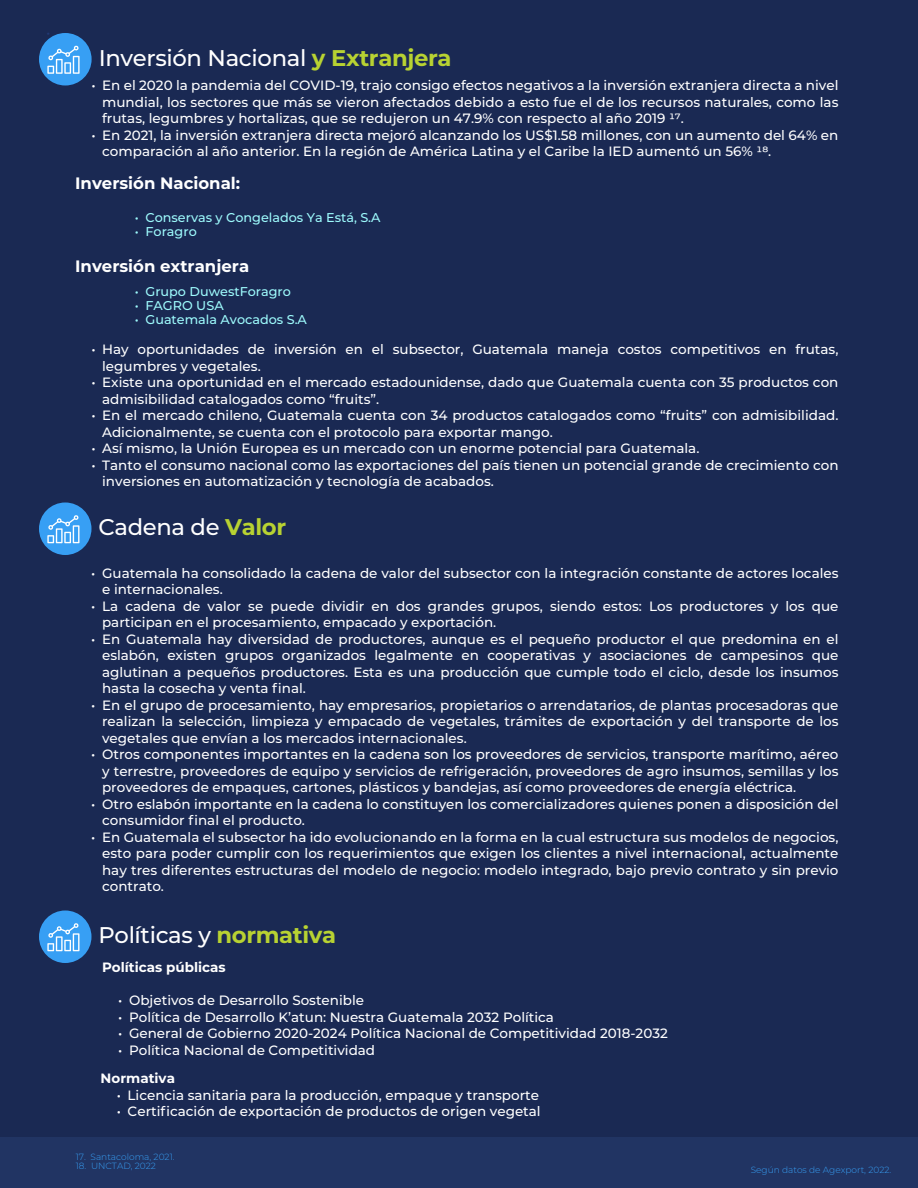
<style>
.page{position:relative;width:918px;height:1188px;background:#1a2953}
.page>*{position:absolute;margin:0;border:0;box-sizing:border-box;transform-origin:0 0}
.t1{font:500 22.65px "Montserrat";letter-spacing:-.015em;color:#fff}
.t2{font:700 16.5px "Montserrat";color:#fff}
.t3{font:500 13.5px/16.5px "Montserrat";color:#fff}
.t4{font:700 13.5px "Montserrat";color:#fff}
.t5{font:500 12.75px "Montserrat";color:#9dfafc}
.t6{font:500 12px "Montserrat";color:#233a74}
.t7{font:300 9px "Montserrat";color:#379ff4}
.s1{font-weight:700;color:#b8d232}
</style>
<div class="page">
<div style="left:0;top:1137px;width:918px;height:51px;background:#213463"></div>
<div style="left:39px;top:502px;width:53px;height:53px;background:#379ff4;border-radius:50%"></div>
<svg style="left:47px;top:515px;width:33px;height:28px"></svg>
<div style="left:39px;top:910px;width:53px;height:53px;background:#379ff4;border-radius:50%"></div>
<svg style="left:47px;top:923px;width:33px;height:28px"></svg>
<div style="left:39px;top:33px;width:53px;height:53px;background:#379ff4;border-radius:50%"></div>
<svg style="left:47px;top:46px;width:33px;height:28px"></svg>
<p class="t6" style="left:46px;top:25px;width:5px">•</p>
<h1 class="t1" style="left:99px;top:42px;width:354px">Inversión Nacional <span class="s1">y Extranjera</span></h1>
<p class="t3" style="left:102px;top:77px;width:738px;text-align:justify;text-indent:-11px">• En el 2020 la pandemia del COVID-19, trajo consigo efectos negativos a la inversión extranjera directa a nivel mundial, los sectores que más se vieron afectados debido a esto fue el de los recursos naturales, como las frutas, legumbres y hortalizas, que se redujeron un 47.9% con respecto al año 2019 17.</p>
<p class="t3" style="left:102px;top:126px;width:738px;text-indent:-11px">• En 2021, la inversión extranjera directa mejoró alcanzando los US$1.58 millones, con un aumento del 64% en comparación al año anterior. En la región de América Latina y el Caribe la IED aumentó un 56% 18.</p>
<p class="t2" style="left:75px;top:172px;width:167px">Inversión Nacional:</p>
<p class="t5" style="left:135px;top:209px;width:247px">• Conservas y Congelados Ya Está, S.A</p>
<p class="t5" style="left:135px;top:223px;width:64px">• Foragro</p>
<p class="t2" style="left:75px;top:254px;width:176px">Inversión extranjera</p>
<p class="t5" style="left:135px;top:282px;width:158px">• Grupo DuwestForagro</p>
<p class="t5" style="left:135px;top:297px;width:90px">• FAGRO USA</p>
<p class="t5" style="left:135px;top:311px;width:174px">• Guatemala Avocados S.A</p>
<p class="t3" style="left:102px;top:341px;width:738px;text-indent:-11px">• Hay oportunidades de inversión en el subsector, Guatemala maneja costos competitivos en frutas, legumbres y vegetales.</p>
<p class="t3" style="left:102px;top:374px;width:738px;text-indent:-11px">• Existe una oportunidad en el mercado estadounidense, dado que Guatemala cuenta con 35 productos con admisibilidad catalogados como “fruits”.</p>
<p class="t3" style="left:102px;top:407px;width:738px;text-indent:-11px">• En el mercado chileno, Guatemala cuenta con 34 productos catalogados como “fruits” con admisibilidad.<br>Adicionalmente, se cuenta con el protocolo para exportar mango.</p>
<p class="t3" style="left:91px;top:440px;width:610px">• Así mismo, la Unión Europea es un mercado con un enorme potencial para Guatemala.</p>
<p class="t3" style="left:102px;top:456px;width:738px;text-indent:-11px">• Tanto el consumo nacional como las exportaciones del país tienen un potencial grande de crecimiento con inversiones en automatización y tecnología de acabados.</p>
<h1 class="t1" style="left:99px;top:512px;width:189px">Cadena de <span class="s1">Valor</span></h1>
<p class="t3" style="left:102px;top:564px;width:738px;text-indent:-11px">• Guatemala ha consolidado la cadena de valor del subsector con la integración constante de actores locales e internacionales.</p>
<p class="t3" style="left:102px;top:597px;width:738px;text-indent:-11px">• La cadena de valor se puede dividir en dos grandes grupos, siendo estos: Los productores y los que participan en el procesamiento, empacado y exportación.</p>
<p class="t3" style="left:102px;top:630px;width:738px;text-align:justify;text-indent:-11px">• En Guatemala hay diversidad de productores, aunque es el pequeño productor el que predomina en el eslabón, existen grupos organizados legalmente en cooperativas y asociaciones de campesinos que aglutinan a pequeños productores. Esta es una producción que cumple todo el ciclo, desde los insumos hasta la cosecha y venta final.</p>
<p class="t3" style="left:102px;top:696px;width:738px;text-align:justify;text-indent:-11px">• En el grupo de procesamiento, hay empresarios, propietarios o arrendatarios, de plantas procesadoras que realizan la selección, limpieza y empacado de vegetales, trámites de exportación y del transporte de los vegetales que envían a los mercados internacionales.</p>
<p class="t3" style="left:102px;top:746px;width:738px;text-align:justify;text-indent:-11px">• Otros componentes importantes en la cadena son los proveedores de servicios, transporte marítimo, aéreo y terrestre, proveedores de equipo y servicios de refrigeración, proveedores de agro insumos, semillas y los proveedores de empaques, cartones, plásticos y bandejas, así como proveedores de energía eléctrica.</p>
<p class="t3" style="left:102px;top:795px;width:738px;text-indent:-11px">• Otro eslabón importante en la cadena lo constituyen los comercializadores quienes ponen a disposición del consumidor final el producto.</p>
<p class="t3" style="left:102px;top:828px;width:738px;text-align:justify;text-indent:-11px">• En Guatemala el subsector ha ido evolucionando en la forma en la cual estructura sus modelos de negocios, esto para poder cumplir con los requerimientos que exigen los clientes a nivel internacional, actualmente hay tres diferentes estructuras del modelo de negocio: modelo integrado, bajo previo contrato y sin previo contrato.</p>
<h1 class="t1" style="left:99px;top:920px;width:239px">Políticas y <span class="s1">normativa</span></h1>
<p class="t4" style="left:102px;top:958px;width:125px">Políticas públicas</p>
<p class="t3" style="left:118px;top:992px;width:247px">• Objetivos de Desarrollo Sostenible</p>
<p class="t3" style="left:118px;top:1008px;width:437px">• Política de Desarrollo K’atun: Nuestra Guatemala 2032 Política</p>
<p class="t3" style="left:118px;top:1025px;width:551px">• General de Gobierno 2020-2024 Política Nacional de Competitividad 2018-2032</p>
<p class="t3" style="left:118px;top:1041px;width:258px">• Política Nacional de Competitividad</p>
<p class="t4" style="left:101px;top:1069px;width:76px">Normativa</p>
<p class="t3" style="left:117px;top:1086px;width:424px">• Licencia sanitaria para la producción, empaque y transporte</p>
<p class="t3" style="left:117px;top:1103px;width:425px">• Certificación de exportación de productos de origen vegetal</p>
<p class="t7" style="left:76px;top:1150px;width:100px">17. Santacoloma, 2021.</p>
<p class="t7" style="left:76px;top:1159px;width:82px">18. UNCTAD, 2022</p>
<p class="t7" style="left:751px;top:1164px;width:142px">Según datos de Agexport, 2022.</p>
</div>
